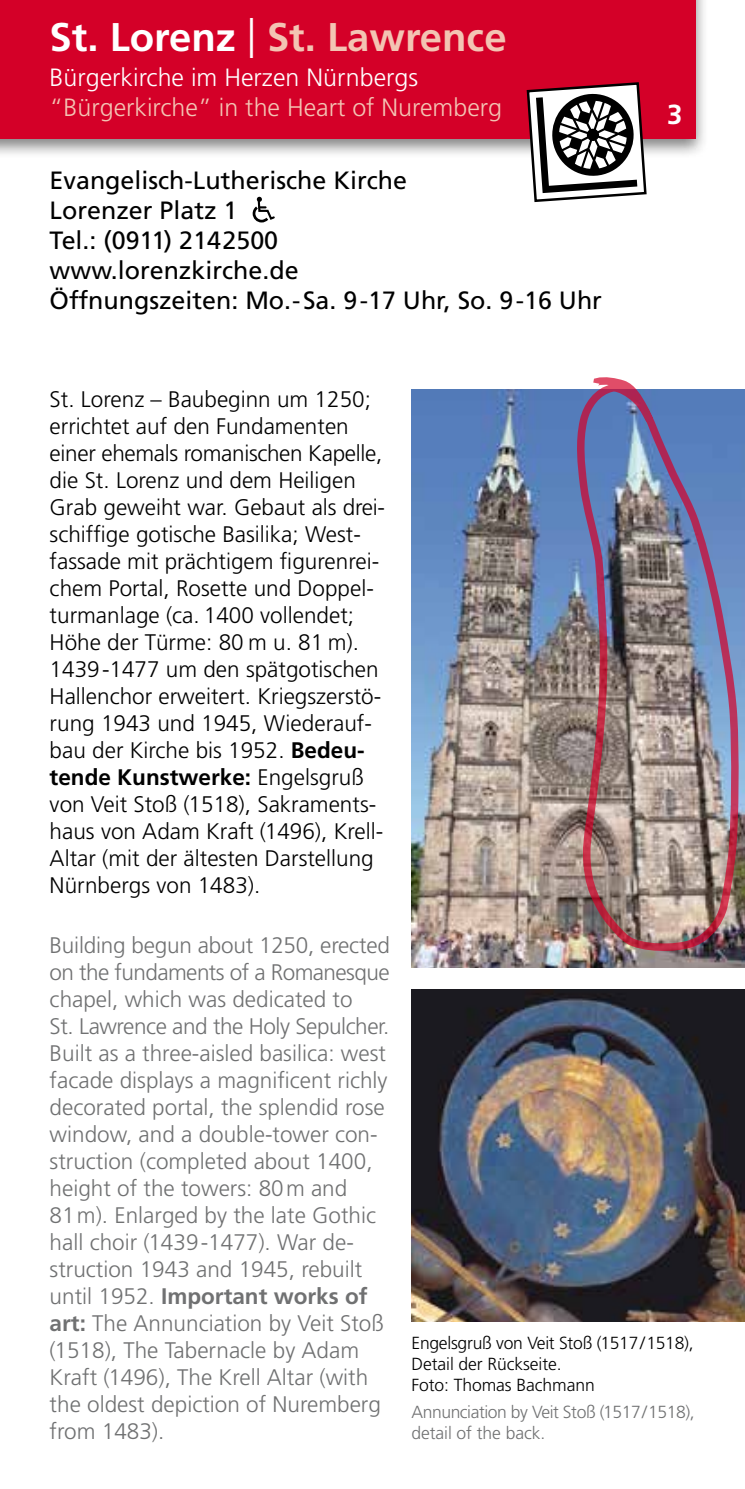
<style>
.page{position:relative;width:745px;height:1489px;background:#fff}
.page>*{position:absolute;margin:0;border:0;box-sizing:border-box;transform-origin:0 0}
.t1{font:700 40px "Frutiger LT";color:#f3c4b3}
.t2{font:700 27.5px "Frutiger LT";color:#fff}
.t3{font:25px/30px "Frutiger LT";color:#000}
.t4{font:300 25px "Frutiger LT";color:#f3c4b3}
.t5{font:300 25px "Frutiger LT";color:#fff}
.t6{font:300 22.5px/27px "Frutiger LT";color:#000}
.t7{font:300 22.5px/27px "Frutiger LT";color:#707172}
.t8{font:300 17.5px/21px "Frutiger LT";letter-spacing:-.005em;color:#000}
.t9{font:300 17.5px/21px "Frutiger LT";letter-spacing:-.025em;color:#707172}
.s1{color:#fff}
.s2{font-weight:300;color:#fff}
.s3{font-weight:700}
</style>
<div class="page">
<img style="left:411px;top:390px;width:333px;height:577px">
<img style="left:411px;top:989px;width:333px;height:332px">
<div style="left:0;top:0;width:708px;height:159px;background:#000;opacity:.5"></div>
<div style="left:0;top:0;width:694px;height:139px;background:#d40028"></div>
<svg style="left:525px;top:82px;width:122px;height:120px"></svg>
<svg style="left:252px;top:197px;width:23px;height:26px"></svg>
<img style="left:574px;top:377px;width:166px;height:576px">
<h1 class="t1" style="left:50px;top:14px;width:458px"><span class="s1">St. Lorenz</span> <span class="s2">|</span> St. Lawrence</h1>
<p class="t5" style="left:50px;top:63px;width:370px">Bürgerkirche im Herzen Nürnbergs</p>
<p class="t4" style="left:50px;top:93px;width:453px">“Bürgerkirche” in the Heart of Nuremberg</p>
<p class="t2" style="left:666px;top:99px;width:17px">3</p>
<p class="t3" style="left:50px;top:165px;width:553px">Evangelisch-Lutherische Kirche<br>Lorenzer Platz 1<br>Tel.: (0911) 2142500<br>www.lorenzkirche.de<br>Öffnungszeiten: Mo.-Sa. 9-17 Uhr, So. 9-16 Uhr</p>
<p class="t6" style="left:50px;top:386px;width:336px">St. Lorenz – Baubeginn um 1250; errichtet auf den Fundamenten einer ehemals romanischen Kapelle, die St. Lorenz und dem Heiligen<br>Grab geweiht war. Gebaut als drei&shy;schiffige gotische Basilika; West&shy;fassade mit prächtigem figurenrei&shy;chem Portal, Rosette und Doppel&shy;turmanlage (ca. 1400 vollendet;<br>Höhe der Türme: 80 m u. 81 m).<br>1439-1477 um den spätgotischen<br>Hallenchor erweitert. Kriegszerstö&shy;rung 1943 und 1945, Wiederauf&shy;bau der Kirche bis 1952. <span class="s3">Bedeu&shy;tende Kunstwerke:</span> Engelsgruß von Veit Stoß (1518), Sakraments&shy;haus von Adam Kraft (1496), Krell-<br>Altar (mit der ältesten Darstellung<br>Nürnbergs von 1483).</p>
<p class="t7" style="left:50px;top:932px;width:341px">Building begun about 1250, erected on the fundaments of a Romanesque chapel, which was dedicated to<br>St. Lawrence and the Holy Sepulcher.<br>Built as a three-aisled basilica: west facade displays a magnificent richly decorated portal, the splendid rose window, and a double-tower con&shy;struction (completed about 1400, height of the towers: 80m and<br>81m). Enlarged by the late Gothic hall choir (1439-1477). War de&shy;struction 1943 and 1945, rebuilt until 1952. <span class="s3">Important works of art:</span> The Annunciation by Veit Stoß (1518), The Tabernacle by Adam<br>Kraft (1496), The Krell Altar (with the oldest depiction of Nuremberg from 1483).</p>
<p class="t8" style="left:411px;top:1332px;width:283px">Engelsgruß von Veit Stoß (1517/1518),<br>Detail der Rückseite.<br>Foto: Thomas Bachmann</p>
<p class="t9" style="left:411px;top:1401px;width:284px">Annunciation by Veit Stoß (1517/1518), detail of the back.</p>
</div>
